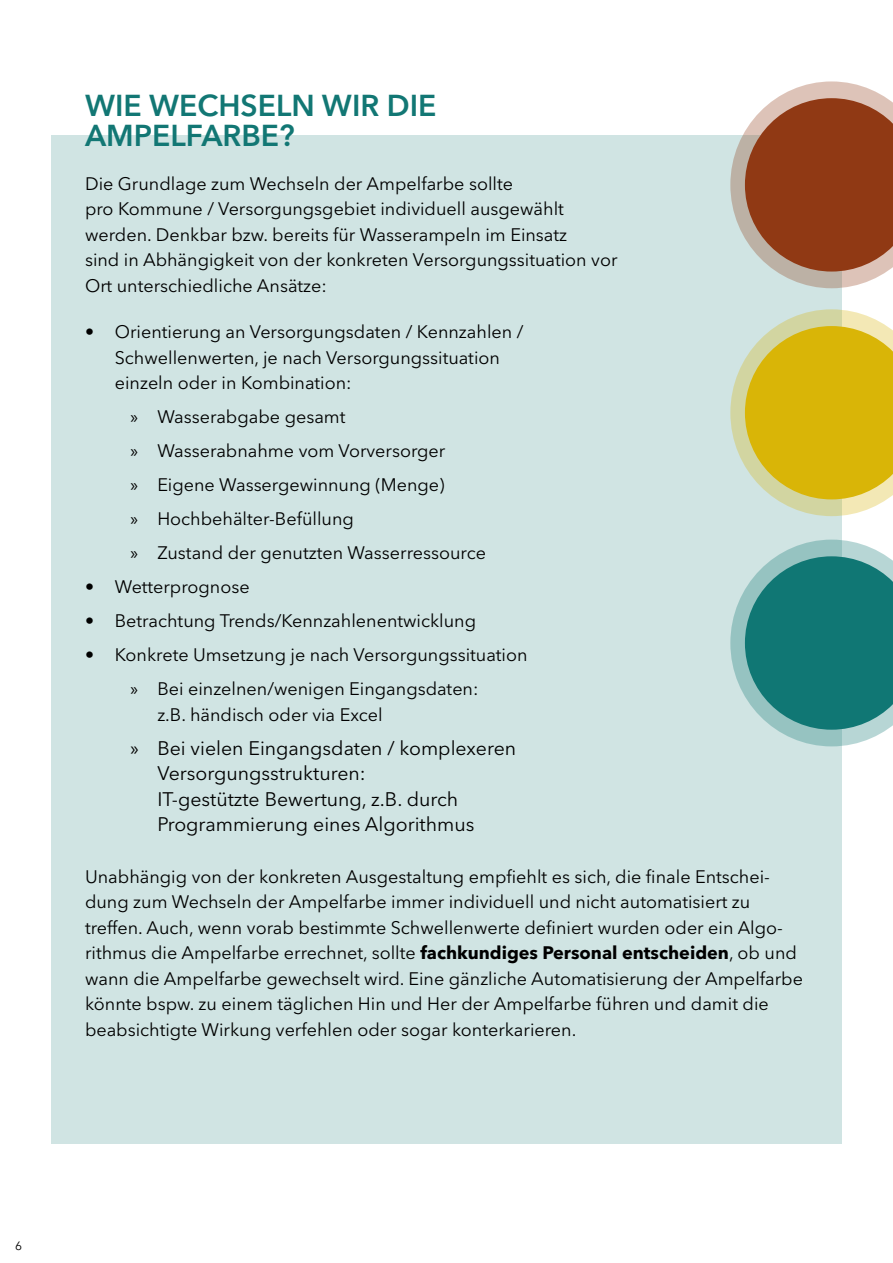
<style>
.page{position:relative;width:893px;height:1263px;background:#fff}
.page>*{position:absolute;margin:0;border:0;box-sizing:border-box;transform-origin:0 0}
.t1{font:600 30px/30px "Avenir Next LT Pro";color:#127774}
.t2{font:19.5px/25.5px "Avenir Next LT Pro";color:#000}
.t3{font:18px/25.5px "Avenir Next LT Pro";color:#000}
.t4{font:12px "Avenir Next LT Pro";color:#000}
.s1{font-family:"Myriad Pro"}
.s2{font-weight:700}
</style>
<div class="page">
<div style="left:51px;top:135px;width:791px;height:1009px;background:#d0e4e3"></div>
<svg style="left:730px;top:81px;width:163px;height:207px"></svg>
<svg style="left:730px;top:309px;width:163px;height:207px"></svg>
<svg style="left:730px;top:540px;width:163px;height:206px"></svg>
<h1 class="t1" style="left:85px;top:90px;width:353px">WIE WECHSELN WIR DIE<br>AMPELFARBE?</h1>
<p class="t3" style="left:85px;top:170px;width:534px">Die Grundlage zum Wechseln der Ampelfarbe sollte<br>pro Kommune / Versorgungsgebiet individuell ausgewählt werden. Denkbar bzw. bereits für Wasserampeln im Einsatz<br>sind in Abhängigkeit von der konkreten Versorgungssituation vor Ort unterschiedliche Ansätze:</p>
<p class="t3" style="left:115px;top:319px;width:410px;text-indent:-30px">• Orientierung an Versorgungsdaten / Kennzahlen /<br>Schwellenwerten, je nach Versorgungssituation einzeln oder in Kombination:</p>
<p class="t3" style="left:130px;top:400px;width:357px;line-height:34px"><span class="s1">»</span> Wasserabgabe gesamt<br><span class="s1">»</span> Wasserabnahme vom Vorversorger<br><span class="s1">»</span> Eigene Wassergewinnung (Menge)<br><span class="s1">»</span> Hochbehälter-Befüllung<br><span class="s1">»</span> Zustand der genutzten Wasserressource</p>
<p class="t3" style="left:85px;top:574px;width:166px">• Wetterprognose</p>
<p class="t3" style="left:85px;top:608px;width:393px">• Betrachtung Trends/Kennzahlenentwicklung</p>
<p class="t3" style="left:85px;top:638px;width:444px;line-height:34px;text-align:center">• Konkrete Umsetzung je nach Versorgungssituation <span class="s1">»</span> Bei einzelnen/wenigen Eingangsdaten:</p>
<p class="t3" style="left:157px;top:702px;width:227px">z.B. händisch oder via Excel</p>
<p class="t2" style="left:157px;top:735px;width:360px;text-indent:-27px"><span class="s1">»</span> Bei vielen Eingangsdaten / komplexeren Versorgungsstrukturen:<br>IT-gestützte Bewertung, z.B. durch Programmierung eines Algorithmus</p>
<p class="t3" style="left:85px;top:863px;width:719px">Unabhängig von der konkreten Ausgestaltung empfiehlt es sich, die finale Entschei&shy;dung zum Wechseln der Ampelfarbe immer individuell und nicht automatisiert zu treffen. Auch, wenn vorab bestimmte Schwellenwerte definiert wurden oder ein Algo&shy;rithmus die Ampelfarbe errechnet, sollte <span class="s2">fachkundiges Personal entscheiden</span>, ob und wann die Ampelfarbe gewechselt wird. Eine gänzliche Automatisierung der Ampelfarbe könnte bspw. zu einem täglichen Hin und Her der Ampelfarbe führen und damit die beabsichtigte Wirkung verfehlen oder sogar konterkarieren.</p>
<p class="t4" style="left:15px;top:1239px;width:8px">6</p>
</div>
